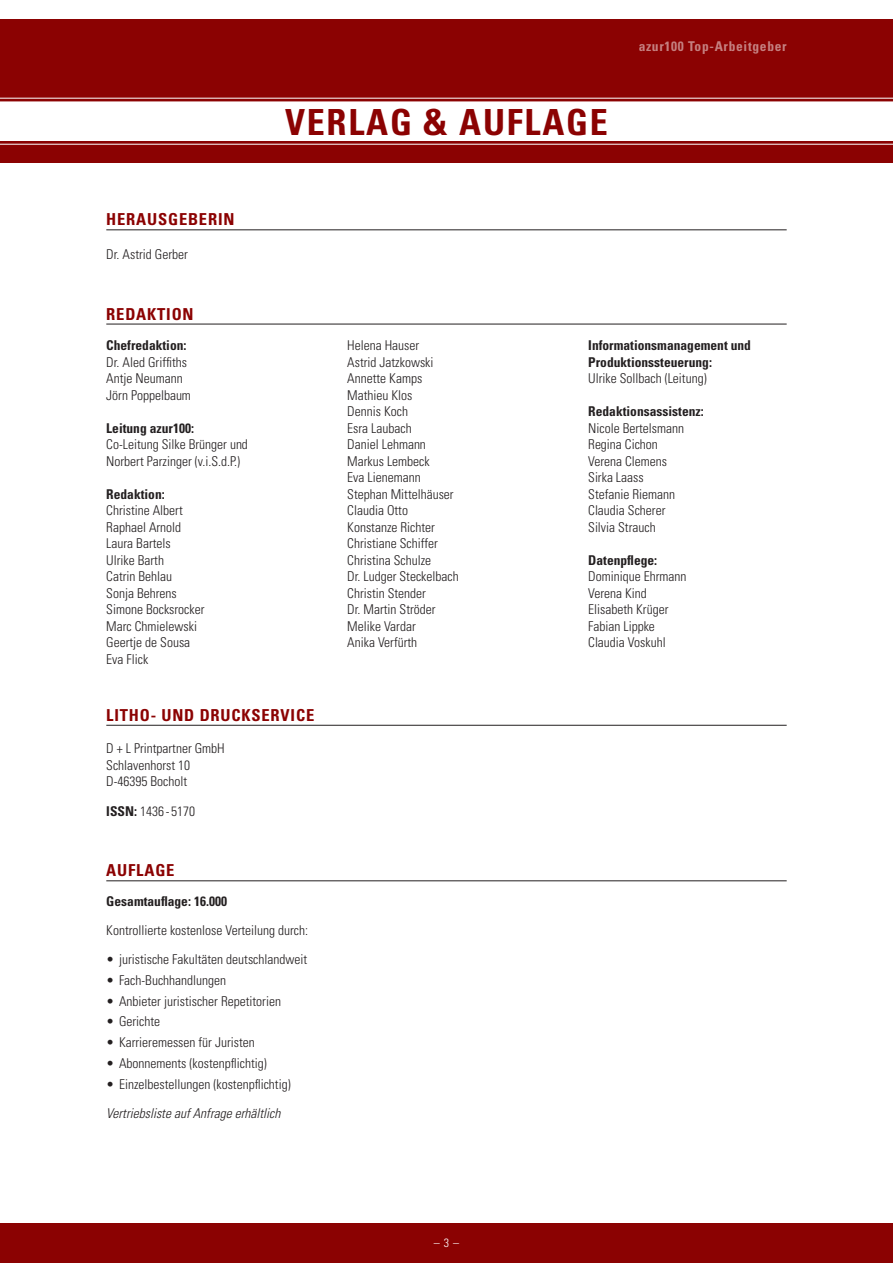
<style>
.page{position:relative;width:893px;height:1263px;background:#fff}
.page>*{position:absolute;margin:0;border:0;box-sizing:border-box;transform-origin:0 0}
.t1{font:700 condensed 36px "Univers";letter-spacing:.05em;color:#8b0202}
.t2{font:700 condensed 16.5px "Univers";letter-spacing:.05em;color:#8b0202}
.t3{font:300 condensed 13.5px/16.5px "Univers";color:#231f20}
.t4{font:700 condensed 13.5px/16.5px "Univers";color:#231f20}
.t5{font:italic 300 condensed 13.5px "Univers";color:#231f20}
.t6{font:700 condensed 13.5px "Univers";letter-spacing:.05em;color:#fff}
.t7{font:300 condensed 12px "Univers";color:#fff}
.s1{font-weight:700}
</style>
<div class="page">
<div style="left:0;top:1223px;width:893px;height:40px;background:#8b0202"></div>
<div style="left:0;top:19px;width:893px;height:144px;background:#8b0202"></div>
<hr style="left:106px;top:324px;width:681px;height:1px;background:#231f20">
<hr style="left:106px;top:880px;width:681px;height:1px;background:#231f20">
<hr style="left:106px;top:725px;width:681px;height:1px;background:#231f20">
<hr style="left:106px;top:230px;width:681px;height:1px;background:#231f20">
<svg style="left:0;top:97px;width:893px;height:48px;background:#efdddd"></svg>
<p class="t2" style="left:106px;top:209px;width:130px">HERAUSGEBERIN</p>
<p class="t3" style="left:106px;top:245px;width:83px">Dr. Astrid Gerber</p>
<p class="t2" style="left:106px;top:304px;width:89px">REDAKTION</p>
<p class="t4" style="left:106px;top:337px;width:82px">Chefredaktion:</p>
<p class="t3" style="left:106px;top:354px;width:86px">Dr. Aled Griffiths<br>Antje Neumann<br>Jörn Poppelbaum</p>
<p class="t4" style="left:106px;top:419px;width:89px">Leitung azur100:</p>
<p class="t3" style="left:106px;top:436px;width:143px">Co-Leitung Silke Brünger und<br>Norbert Parzinger (v.i.S.d.P.)</p>
<p class="t4" style="left:106px;top:485px;width:60px">Redaktion:</p>
<p class="t3" style="left:106px;top:502px;width:100px">Christine Albert<br>Raphael Arnold<br>Laura Bartels<br>Ulrike Barth<br>Catrin Behlau<br>Sonja Behrens<br>Simone Bocksrocker<br>Marc Chmielewski<br>Geertje de Sousa<br>Eva Flick</p>
<h1 class="t1" style="left:285px;top:100px;width:324px">VERLAG &amp; AUFLAGE</h1>
<p class="t6" style="left:639px;top:38px;width:150px">azur100 Top-Arbeitgeber</p>
<p class="t3" style="left:347px;top:337px;width:113px">Helena Hauser<br>Astrid Jatzkowski<br>Annette Kamps<br>Mathieu Klos<br>Dennis Koch<br>Esra Laubach<br>Daniel Lehmann<br>Markus Lembeck<br>Eva Lienemann<br>Stephan Mittelhäuser<br>Claudia Otto<br>Konstanze Richter<br>Christiane Schiffer<br>Christina Schulze<br>Dr. Ludger Steckelbach<br>Christin Stender<br>Dr. Martin Ströder<br>Melike Vardar<br>Anika Verfürth</p>
<p class="t4" style="left:588px;top:337px;width:164px">Informationsmanagement und<br>Produktionssteuerung:</p>
<p class="t3" style="left:588px;top:370px;width:120px">Ulrike Sollbach (Leitung)</p>
<p class="t4" style="left:588px;top:403px;width:117px">Redaktionsassistenz:</p>
<p class="t3" style="left:588px;top:419px;width:97px">Nicole Bertelsmann<br>Regina Cichon<br>Verena Clemens<br>Sirka Laass<br>Stefanie Riemann<br>Claudia Scherer<br>Silvia Strauch</p>
<p class="t4" style="left:588px;top:551px;width:70px">Datenpflege:</p>
<p class="t3" style="left:588px;top:568px;width:100px">Dominique Ehrmann<br>Verena Kind<br>Elisabeth Krüger<br>Fabian Lippke<br>Claudia Voskuhl</p>
<p class="t2" style="left:106px;top:705px;width:209px">LITHO- UND DRUCKSERVICE</p>
<p class="t3" style="left:106px;top:740px;width:120px">D + L Printpartner GmbH<br>Schlavenhorst 10<br>D-46395 Bocholt</p>
<p class="t3" style="left:106px;top:802px;width:90px"><span class="s1">ISSN:</span> 1436 - 5170</p>
<p class="t2" style="left:106px;top:860px;width:70px">AUFLAGE</p>
<p class="t4" style="left:106px;top:892px;width:122px">Gesamtauflage: 16.000</p>
<p class="t3" style="left:106px;top:922px;width:203px">Kontrollierte kostenlose Verteilung durch:</p>
<p class="t3" style="left:106px;top:951px;width:202px">• juristische Fakultäten deutschlandweit</p>
<p class="t3" style="left:106px;top:972px;width:121px">• Fach-Buchhandlungen</p>
<p class="t3" style="left:106px;top:992px;width:176px">• Anbieter juristischer Repetitorien</p>
<p class="t3" style="left:106px;top:1013px;width:55px">• Gerichte</p>
<p class="t3" style="left:106px;top:1034px;width:150px">• Karrieremessen für Juristen</p>
<p class="t3" style="left:106px;top:1055px;width:162px">• Abonnements (kostenpflichtig)</p>
<p class="t3" style="left:106px;top:1075px;width:186px">• Einzelbestellungen (kostenpflichtig)</p>
<p class="t5" style="left:106px;top:1105px;width:176px">Vertriebsliste auf Anfrage erhältlich</p>
<p class="t7" style="left:434px;top:1236px;width:27px">– 3 –</p>
</div>
